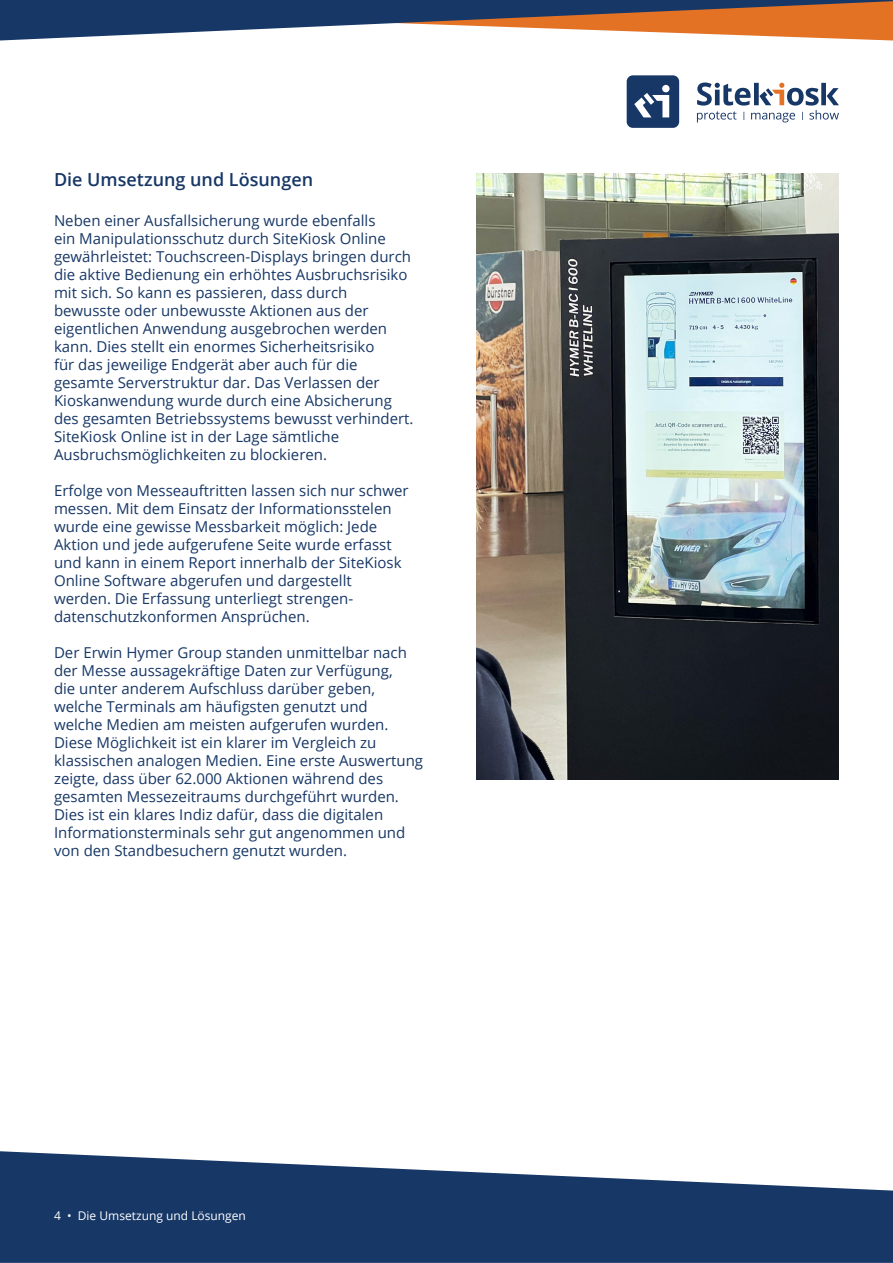
<style>
.page{position:relative;width:893px;height:1263px;background:#fff}
.page>*{position:absolute;margin:0;border:0;box-sizing:border-box;transform-origin:0 0}
.t1{font:600 18px "Open Sans";color:#173766}
.t2{font:15px/18px "Open Sans";color:#173766}
.t3{font:12px "Open Sans";color:#fff}
</style>
<div class="page">
<svg style="left:0;top:1151px;width:893px;height:112px;fill:#173766"></svg>
<svg style="left:0;top:0;width:893px;height:41px"></svg>
<div style="left:627px;top:75px;width:52px;height:53px;background:#173766;border-radius:6px"></div>
<svg style="left:697px;top:83px;width:142px;height:39px"></svg>
<svg style="left:634px;top:85px;width:36px;height:32px"></svg>
<img style="left:476px;top:173px;width:363px;height:606px">
<p class="t1" style="left:54px;top:167px;width:261px">Die Umsetzung und Lösungen</p>
<p class="t2" style="left:54px;top:211px;width:361px">Neben einer Ausfallsicherung wurde ebenfalls<br>ein Manipulationsschutz durch SiteKiosk Online gewährleistet: Touchscreen-Displays bringen durch die aktive Bedienung ein erhöhtes Ausbruchsrisiko mit sich. So kann es passieren, dass durch bewusste oder unbewusste Aktionen aus der eigentlichen Anwendung ausgebrochen werden kann. Dies stellt ein enormes Sicherheitsrisiko<br>für das jeweilige Endgerät aber auch für die gesamte Serverstruktur dar. Das Verlassen der Kioskanwendung wurde durch eine Absicherung des gesamten Betriebssystems bewusst verhindert.<br>SiteKiosk Online ist in der Lage sämtliche Ausbruchsmöglichkeiten zu blockieren.</p>
<p class="t2" style="left:54px;top:481px;width:356px">Erfolge von Messeauftritten lassen sich nur schwer messen. Mit dem Einsatz der Informationsstelen wurde eine gewisse Messbarkeit möglich: Jede Aktion und jede aufgerufene Seite wurde erfasst und kann in einem Report innerhalb der SiteKiosk Online Software abgerufen und dargestellt werden. Die Erfassung unterliegt strengen&shy;datenschutzkonformen Ansprüchen.</p>
<p class="t2" style="left:54px;top:643px;width:371px">Der Erwin Hymer Group standen unmittelbar nach der Messe aussagekräftige Daten zur Verfügung,<br>die unter anderem Aufschluss darüber geben, welche Terminals am häufigsten genutzt und<br>welche Medien am meisten aufgerufen wurden.<br>Diese Möglichkeit ist ein klarer im Vergleich zu klassischen analogen Medien. Eine erste Auswertung zeigte, dass über 62.000 Aktionen während des gesamten Messezeitraums durchgeführt wurden.<br>Dies ist ein klares Indiz dafür, dass die digitalen Informationsterminals sehr gut angenommen und von den Standbesuchern genutzt wurden.</p>
<p class="t3" style="left:54px;top:1207px;width:193px">4 • Die Umsetzung und Lösungen</p>
</div>
